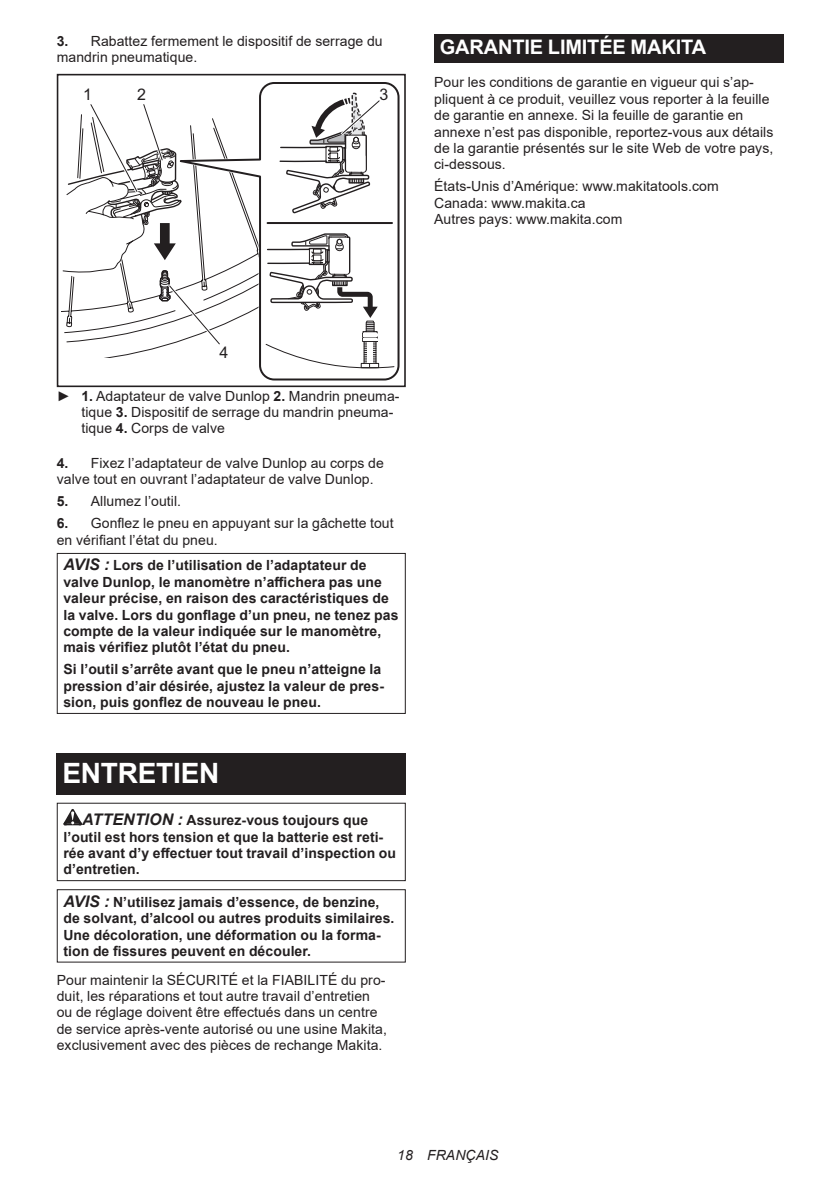
<style>
.page{position:relative;width:840px;height:1191px;background:#fff}
.page>*{position:absolute;margin:0;border:0;box-sizing:border-box;transform-origin:0 0}
.t1{font:700 28px "Arial";letter-spacing:-.01em;color:#fff}
.t2{font:700 20px "Arial";letter-spacing:-.01em;color:#fff}
.t3{font:16px "Arial";color:#231f20}
.t4{font:14px/16.4px "Arial";letter-spacing:.005em;color:#231f20}
.t5{font:700 14px/16.4px "Arial";letter-spacing:.005em;color:#231f20}
.t6{font:italic 14px "Arial";letter-spacing:.005em;color:#231f20}
.s1{font-weight:700}
.s2{font-style:italic;font-size:16px}
</style>
<div class="page">
<svg style="left:223px;top:82px;width:177px;height:299px"></svg>
<svg style="left:265px;top:232px;width:129px;height:136px"></svg>
<div style="left:57px;top:74px;width:348px;height:313px;border:2px solid #231f20"></div>
<svg style="left:62px;top:104px;width:161px;height:244px"></svg>
<svg style="left:278px;top:91px;width:105px;height:128px"></svg>
<div style="left:57px;top:553px;width:348px;height:161px;border:1px solid #231f20"></div>
<div style="left:57px;top:753px;width:348px;height:41px;background:#231f20"></div>
<svg style="left:63px;top:809px;width:19px;height:16px"></svg>
<div style="left:57px;top:802px;width:348px;height:79px;border:1px solid #231f20"></div>
<div style="left:57px;top:889px;width:348px;height:73px;border:1px solid #231f20"></div>
<div style="left:434px;top:34px;width:348px;height:29px;background:#231f20"></div>
<p class="t4" style="left:57px;top:33px;width:327px"><span class="s1">3.</span> Rabattez fermement le dispositif de serrage du mandrin pneumatique.</p>
<p class="t3" style="left:83px;top:83px;width:10px">1</p>
<p class="t3" style="left:137px;top:83px;width:10px">2</p>
<p class="t3" style="left:379px;top:83px;width:10px">3</p>
<h2 class="t2" style="left:439px;top:33px;width:267px">GARANTIE LIMITÉE MAKITA</h2>
<p class="t4" style="left:434px;top:74px;width:340px">Pour les conditions de garantie en vigueur qui s’ap&shy;pliquent à ce produit, veuillez vous reporter à la feuille de garantie en annexe. Si la feuille de garantie en annexe n’est pas disponible, reportez-vous aux détails de la garantie présentés sur le site Web de votre pays, ci-dessous.</p>
<p class="t4" style="left:434px;top:178px;width:286px">États-Unis d’Amérique: www.makitatools.com<br>Canada: www.makita.ca<br>Autres pays: www.makita.com</p>
<p class="t3" style="left:219px;top:342px;width:10px">4</p>
<p class="t4" style="left:81px;top:387px;width:319px;text-indent:-25px">► <span class="s1">1.</span> Adaptateur de valve Dunlop <span class="s1">2.</span> Mandrin pneuma&shy;tique <span class="s1">3.</span> Dispositif de serrage du mandrin pneuma&shy;tique <span class="s1">4.</span> Corps de valve</p>
<p class="t4" style="left:57px;top:455px;width:328px"><span class="s1">4.</span> Fixez l’adaptateur de valve Dunlop au corps de valve tout en ouvrant l’adaptateur de valve Dunlop.</p>
<p class="t4" style="left:57px;top:493px;width:126px"><span class="s1">5.</span> Allumez l’outil.</p>
<p class="t4" style="left:57px;top:515px;width:338px"><span class="s1">6.</span> Gonflez le pneu en appuyant sur la gâchette tout en vérifiant l’état du pneu.</p>
<p class="t5" style="left:63px;top:557px;width:336px"><span class="s2">AVIS :</span> Lors de l’utilisation de l’adaptateur de valve Dunlop, le manomètre n’affichera pas une valeur précise, en raison des caractéristiques de la valve. Lors du gonflage d’un pneu, ne tenez pas compte de la valeur indiquée sur le manomètre, mais vérifiez plutôt l’état du pneu.</p>
<p class="t5" style="left:63px;top:661px;width:322px">Si l’outil s’arrête avant que le pneu n’atteigne la pression d’air désirée, ajustez la valeur de pres&shy;sion, puis gonflez de nouveau le pneu.</p>
<h1 class="t1" style="left:62px;top:753px;width:158px">ENTRETIEN</h1>
<p class="t5" style="left:63px;top:812px;width:334px;text-indent:19px"><span class="s2">ATTENTION :</span> Assurez-vous toujours que l’outil est hors tension et que la batterie est reti&shy;rée avant d’y effectuer tout travail d’inspection ou d’entretien.</p>
<p class="t5" style="left:63px;top:893px;width:332px"><span class="s2">AVIS :</span> N’utilisez jamais d’essence, de benzine, de solvant, d’alcool ou autres produits similaires.<br>Une décoloration, une déformation ou la forma&shy;tion de fissures peuvent en découler.</p>
<p class="t4" style="left:57px;top:971px;width:331px">Pour maintenir la SÉCURITÉ et la FIABILITÉ du pro&shy;duit, les réparations et tout autre travail d’entretien ou de réglage doivent être effectués dans un centre de service après-vente autorisé ou une usine Makita, exclusivement avec des pièces de rechange Makita.</p>
<p class="t6" style="left:397px;top:1146px;width:103px">18 FRANÇAIS</p>
</div>
